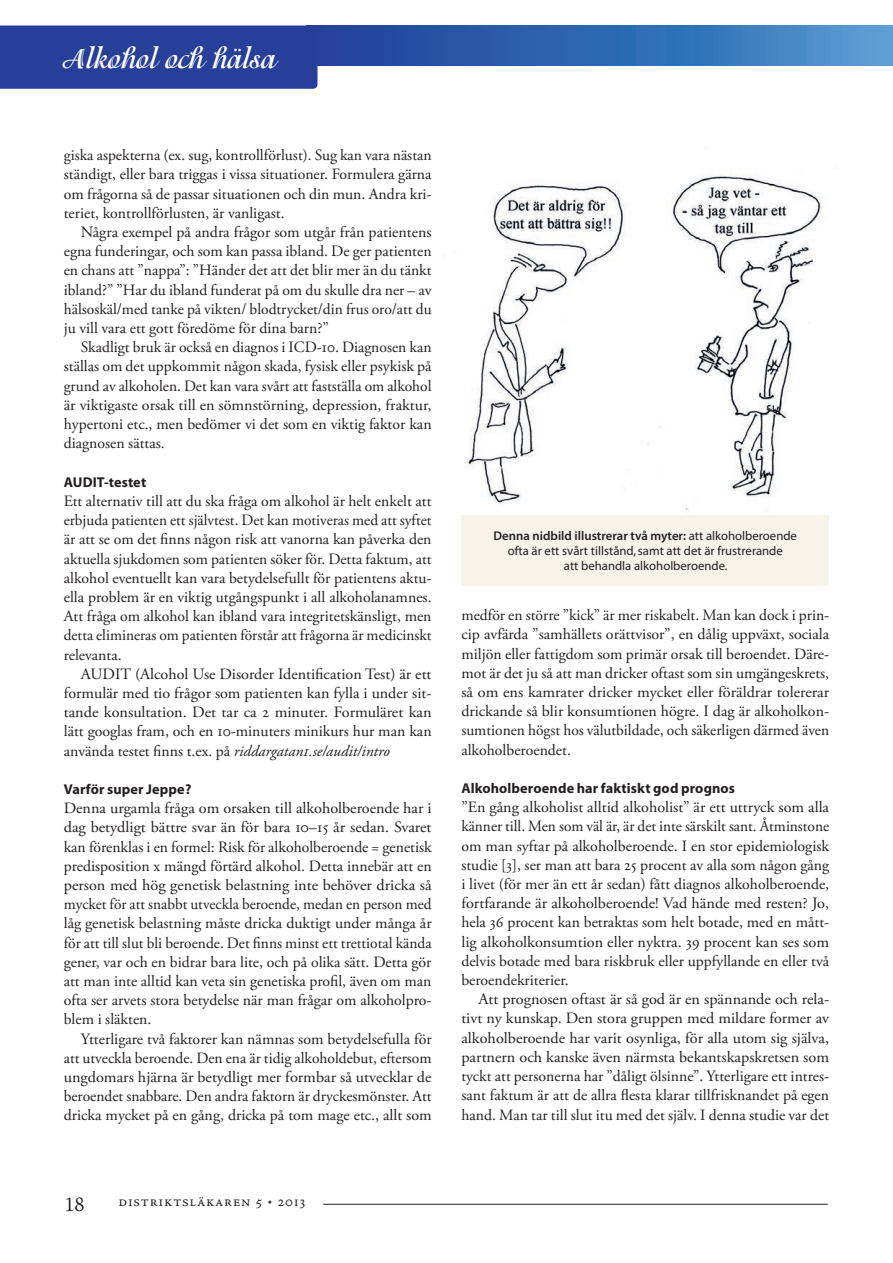
<style>
.page{position:relative;width:893px;height:1263px;background:#fff}
.page>*{position:absolute;margin:0;border:0;box-sizing:border-box;transform-origin:0 0}
.t1{font:700 30px "Isadora";color:#fff;scale:.93 1}
.t2{font:22.5px "Adobe Jenson";color:#231f20}
.t3{font:16.5px "Adobe Jenson Regular SC";letter-spacing:.05em;color:#231f20}
.Bröd_indrag_ny{font:15.75px/19.2px "Adobe Garamond Pro";color:#231f20;text-align:justify}
.Bröd_ny{font:15.75px/19.2px "Adobe Garamond Pro";color:#231f20;text-align:justify}
.mellanrub{font:700 14.25px "Myriad";letter-spacing:.01em;color:#231f20}
.Bildtext_Myriad{font:12.75px/15.3px "Myriad";color:#231f20;text-align:center}
.s1{font-style:italic}
.s2{font-family:"Myriad Pro";font-weight:600}
</style>
<div class="page">
<hr style="left:323px;top:1204px;width:505px;height:1px;background:#231f20">
<img style="left:464px;top:147px;width:373px;height:364px">
<svg style="left:317px;top:26px;width:576px;height:40px"></svg>
<div style="left:0;top:26px;width:317px;height:63px;background:#283f99"></div>
<div style="left:461px;top:515px;width:368px;height:71px;background:#f7f3e8"></div>
<p class="t1" style="left:64px;top:42px;width:230px">Alkohol och hälsa</p>
<p class="t1" style="left:64px;top:42px;width:199px">Tidigdiagnostik</p>
<p class="Bröd_indrag_ny" style="left:64px;top:146px;width:369px">giska aspekterna (ex. sug, kontrollförlust). Sug kan vara nästan ständigt, eller bara triggas i vissa situationer. Formulera gärna om frågorna så de passar situationen och din mun. Andra kri&shy;teriet, kontrollförlusten, är vanligast.</p>
<p class="Bröd_indrag_ny" style="left:64px;top:223px;width:370px;text-indent:17px">Några exempel på andra frågor som utgår från patientens egna funderingar, och som kan passa ibland. De ger patienten en chans att ”nappa”: ”Händer det att det blir mer än du tänkt ibland?” ”Har du ibland funderat på om du skulle dra ner – av hälsoskäl/med tanke på vikten/ blodtrycket/din frus oro/att du ju vill vara ett gott föredöme för dina barn?”</p>
<p class="Bröd_indrag_ny" style="left:64px;top:338px;width:369px;text-indent:17px">Skadligt bruk är också en diagnos i ICD-10. Diagnosen kan ställas om det uppkommit någon skada, fysisk eller psykisk på grund av alkoholen. Det kan vara svårt att fastställa om alkohol är viktigaste orsak till en sömnstörning, depression, fraktur, hypertoni etc., men bedömer vi det som en viktig faktor kan diagnosen sättas.</p>
<p class="mellanrub" style="left:64px;top:475px;width:84px">AUDIT-testet</p>
<p class="Bröd_ny" style="left:64px;top:492px;width:369px">Ett alternativ till att du ska fråga om alkohol är helt enkelt att erbjuda patienten ett självtest. Det kan motiveras med att syftet är att se om det finns någon risk att vanorna kan påverka den aktuella sjukdomen som patienten söker för. Detta faktum, att alkohol eventuellt kan vara betydelsefullt för patientens aktu&shy;ella problem är en viktig utgångspunkt i all alkoholanamnes.<br>Att fråga om alkohol kan ibland vara integritetskänsligt, men detta elimineras om patienten förstår att frågorna är medicinskt relevanta.</p>
<p class="Bröd_indrag_ny" style="left:64px;top:665px;width:369px;text-indent:17px">AUDIT (Alcohol Use Disorder Identification Test) är ett formulär med tio frågor som patienten kan fylla i under sit&shy;tande konsultation. Det tar ca 2 minuter. Formuläret kan lätt googlas fram, och en 10-minuters minikurs hur man kan använda testet finns t.ex. på <span class="s1">riddargatan1.se/audit/intro</span></p>
<p class="mellanrub" style="left:64px;top:782px;width:129px">Varför super Jeppe?</p>
<p class="Bröd_ny" style="left:64px;top:799px;width:369px">Denna urgamla fråga om orsaken till alkoholberoende har i dag betydligt bättre svar än för bara 10–15 år sedan. Svaret kan förenklas i en formel: Risk för alkoholberoende = genetisk predisposition x mängd förtärd alkohol. Detta innebär att en person med hög genetisk belastning inte behöver dricka så mycket för att snabbt utveckla beroende, medan en person med låg genetisk belastning måste dricka duktigt under många år för att till slut bli beroende. Det finns minst ett trettiotal kända gener, var och en bidrar bara lite, och på olika sätt. Detta gör att man inte alltid kan veta sin genetiska profil, även om man ofta ser arvets stora betydelse när man frågar om alkoholpro&shy;blem i släkten.</p>
<p class="Bröd_indrag_ny" style="left:64px;top:1029px;width:369px;text-indent:17px">Ytterligare två faktorer kan nämnas som betydelsefulla för att utveckla beroende. Den ena är tidig alkoholdebut, eftersom ungdomars hjärna är betydligt mer formbar så utvecklar de beroendet snabbare. Den andra faktorn är dryckesmönster. Att dricka mycket på en gång, dricka på tom mage etc., allt som</p>
<h2 class="t2" style="left:64px;top:1192px;width:22px">18</h2>
<p class="t3" style="left:118px;top:1192px;width:188px">distriktsläkaren 5 • 2013</p>
<p class="Bildtext_Myriad" style="left:494px;top:528px;width:305px"><span class="s2">Denna nidbild illustrerar två myter:</span> att alkoholberoende ofta är ett svårt tillstånd, samt att det är frustrerande<br>att behandla alkoholberoende.</p>
<p class="Bröd_indrag_ny" style="left:461px;top:606px;width:369px">medför en större ”kick” är mer riskabelt. Man kan dock i prin&shy;cip avfärda ”samhällets orättvisor”, en dålig uppväxt, sociala miljön eller fattigdom som primär orsak till beroendet. Däre&shy;mot är det ju så att man dricker oftast som sin umgängeskrets, så om ens kamrater dricker mycket eller föräldrar tolererar drickande så blir konsumtionen högre. I dag är alkoholkon&shy;sumtionen högst hos välutbildade, och säkerligen därmed även alkoholberoendet.</p>
<p class="mellanrub" style="left:461px;top:781px;width:275px">Alkoholberoende har faktiskt god prognos</p>
<p class="Bröd_ny" style="left:461px;top:798px;width:369px">”En gång alkoholist alltid alkoholist” är ett uttryck som alla känner till. Men som väl är, är det inte särskilt sant. Åtminstone om man syftar på alkoholberoende. I en stor epidemiologisk studie [3], ser man att bara 25 procent av alla som någon gång i livet (för mer än ett år sedan) fått diagnos alkoholberoende, fortfarande är alkoholberoende! Vad hände med resten? Jo, hela 36 procent kan betraktas som helt botade, med en mått&shy;lig alkoholkonsumtion eller nyktra. 39 procent kan ses som delvis botade med bara riskbruk eller uppfyllande en eller två beroendekriterier.</p>
<p class="Bröd_indrag_ny" style="left:461px;top:990px;width:370px;text-indent:17px">Att prognosen oftast är så god är en spännande och rela&shy;tivt ny kunskap. Den stora gruppen med mildare former av alkoholberoende har varit osynliga, för alla utom sig själva, partnern och kanske även närmsta bekantskapskretsen som tyckt att personerna har ”dåligt ölsinne”. Ytterligare ett intres&shy;sant faktum är att de allra flesta klarar tillfrisknandet på egen hand. Man tar till slut itu med det själv. I denna studie var det</p>
</div>
